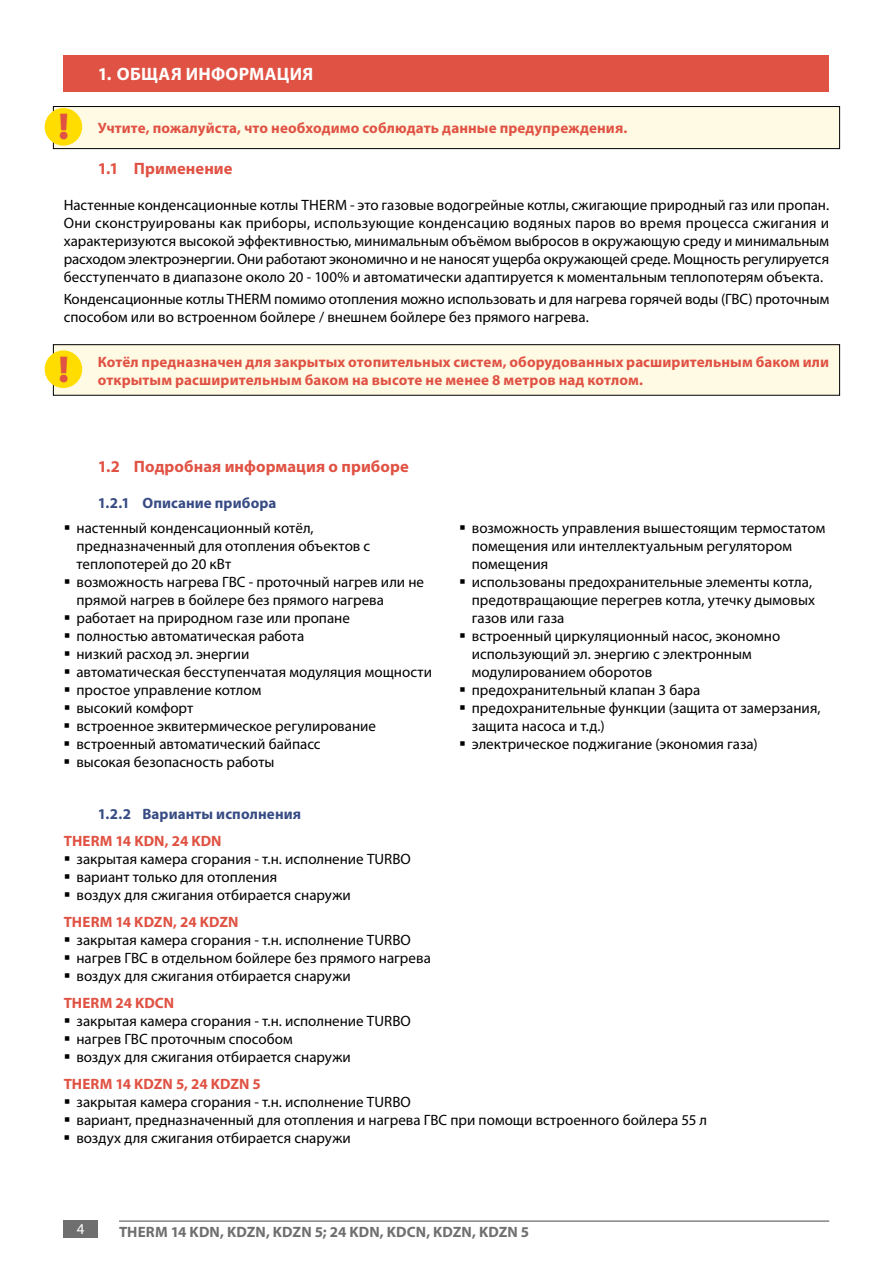
<style>
.page{position:relative;width:893px;height:1263px;background:#fff}
.page>*{position:absolute;margin:0;border:0;box-sizing:border-box;transform-origin:0 0}
.t1{font:900 37.5px "Myriad Pro";color:#e05243}
.t2{font:700 18px "Myriad Pro";letter-spacing:.015em;color:#fff}
.t3{font:700 16.5px "Myriad Pro";letter-spacing:.005em;color:#e05243}
.t4{font:15px/18px "Myriad Pro";color:#000}
.t5{font:700 15px/18px "Myriad Pro";letter-spacing:.01em;color:#e05243}
.t6{font:700 15px "Myriad Pro";letter-spacing:.005em;color:#706f6f}
.t7{font:700 15px "Myriad Pro";letter-spacing:.01em;color:#374b84}
.t8{font:15px "Myriad Pro";color:#fff}
</style>
<div class="page">
<div style="left:64px;top:1220px;width:34px;height:17px;background:#706f6f"></div>
<hr style="left:119px;top:1220px;width:710px;height:2px;background:#706f6f">
<div style="left:64px;top:55px;width:765px;height:36px;background:#e05243"></div>
<div style="left:53px;top:345px;width:787px;height:50px;background:#fffae4"></div>
<div style="left:53px;top:344px;width:787px;height:51px;border:1px solid #000"></div>
<div style="left:45px;top:350px;width:37px;height:38px;background:#fd0;border-radius:50%"></div>
<div style="left:53px;top:107px;width:787px;height:42px;background:#fffae4"></div>
<div style="left:53px;top:106px;width:787px;height:43px;border:1px solid #000"></div>
<div style="left:45px;top:108px;width:37px;height:38px;background:#fd0;border-radius:50%"></div>
<p class="t2" style="left:98px;top:62px;width:217px">1. ОБЩАЯ ИНФОРМАЦИЯ</p>
<h1 class="t1" style="left:58px;top:102px;width:12px">!</h1>
<p class="t5" style="left:98px;top:119px;width:531px">Учтите, пожалуйста, что необходимо соблюдать данные предупреждения.</p>
<p class="t3" style="left:98px;top:158px;width:136px">1.1 Применение</p>
<p class="t4" style="left:64px;top:196px;width:767px;text-align:justify">Настенные конденсационные котлы THERM - это газовые водогрейные котлы, сжигающие природный газ или пропан.<br>Они сконструированы как приборы, использующие конденсацию водяных паров во время процесса сжигания и характеризуются высокой эффективностью, минимальным объёмом выбросов в окружающую среду и минимальным расходом электроэнергии. Они работают экономично и не наносят ущерба окружающей среде. Мощность регулируется бесступенчато в диапазоне около 20 - 100% и автоматически адаптируется к моментальным теплопотерям объекта.</p>
<p class="t4" style="left:64px;top:290px;width:767px">Конденсационные котлы THERM помимо отопления можно использовать и для нагрева горячей воды (ГВС) проточным способом или во встроенном бойлере / внешнем бойлере без прямого нагрева.</p>
<h1 class="t1" style="left:58px;top:344px;width:12px">!</h1>
<p class="t5" style="left:98px;top:352px;width:733px">Котёл предназначен для закрытых отопительных систем, оборудованных расширительным баком или открытым расширительным баком на высоте не менее 8 метров над котлом.</p>
<p class="t3" style="left:98px;top:455px;width:312px">1.2 Подробная информация о приборе</p>
<p class="t7" style="left:98px;top:493px;width:180px">1.2.1 Описание прибора</p>
<p class="t4" style="left:76px;top:518px;width:357px">настенный конденсационный котёл, предназначенный для отопления объектов с теплопотерей до 20 кВт<br>возможность нагрева ГВС - проточный нагрев или не прямой нагрев в бойлере без прямого нагрева работает на природном газе или пропане<br>полностью автоматическая работа<br>низкий расход эл. энергии<br>автоматическая бесступенчатая модуляция мощности простое управление котлом<br>высокий комфорт<br>встроенное эквитермическое регулирование встроенный автоматический байпасс<br>высокая безопасность работы</p>
<p class="t4" style="left:472px;top:518px;width:355px">возможность управления вышестоящим термостатом помещения или интеллектуальным регулятором помещения<br>использованы предохранительные элементы котла, предотвращающие перегрев котла, утечку дымовых газов или газа<br>встроенный циркуляционный насос, экономно использующий эл. энергию с электронным модулированием оборотов<br>предохранительный клапан 3 бара предохранительные функции (защита от замерзания, защита насоса и т.д.)<br>электрическое поджигание (экономия газа)</p>
<p class="t7" style="left:98px;top:804px;width:205px">1.2.2 Варианты исполнения</p>
<p class="t5" style="left:64px;top:832px;width:159px">THERM 14 KDN, 24 KDN</p>
<p class="t4" style="left:76px;top:850px;width:336px">закрытая камера сгорания - т.н. исполнение TURBO вариант только для отопления<br>воздух для сжигания отбирается снаружи</p>
<p class="t5" style="left:64px;top:913px;width:176px">THERM 14 KDZN, 24 KDZN</p>
<p class="t4" style="left:76px;top:931px;width:356px">закрытая камера сгорания - т.н. исполнение TURBO нагрев ГВС в отдельном бойлере без прямого нагрева воздух для сжигания отбирается снаружи</p>
<p class="t5" style="left:64px;top:994px;width:112px">THERM 24 KDCN</p>
<p class="t4" style="left:76px;top:1012px;width:336px">закрытая камера сгорания - т.н. исполнение TURBO нагрев ГВС проточным способом<br>воздух для сжигания отбирается снаружи</p>
<p class="t5" style="left:64px;top:1075px;width:199px">THERM 14 KDZN 5, 24 KDZN 5</p>
<p class="t4" style="left:76px;top:1093px;width:632px">закрытая камера сгорания - т.н. исполнение TURBO<br>вариант, предназначенный для отопления и нагрева ГВС при помощи встроенного бойлера 55 л воздух для сжигания отбирается снаружи</p>
<p class="t8" style="left:77px;top:1220px;width:9px">4</p>
<p class="t6" style="left:119px;top:1222px;width:412px">THERM 14 KDN, KDZN, KDZN 5; 24 KDN, KDCN, KDZN, KDZN 5</p>
</div>
